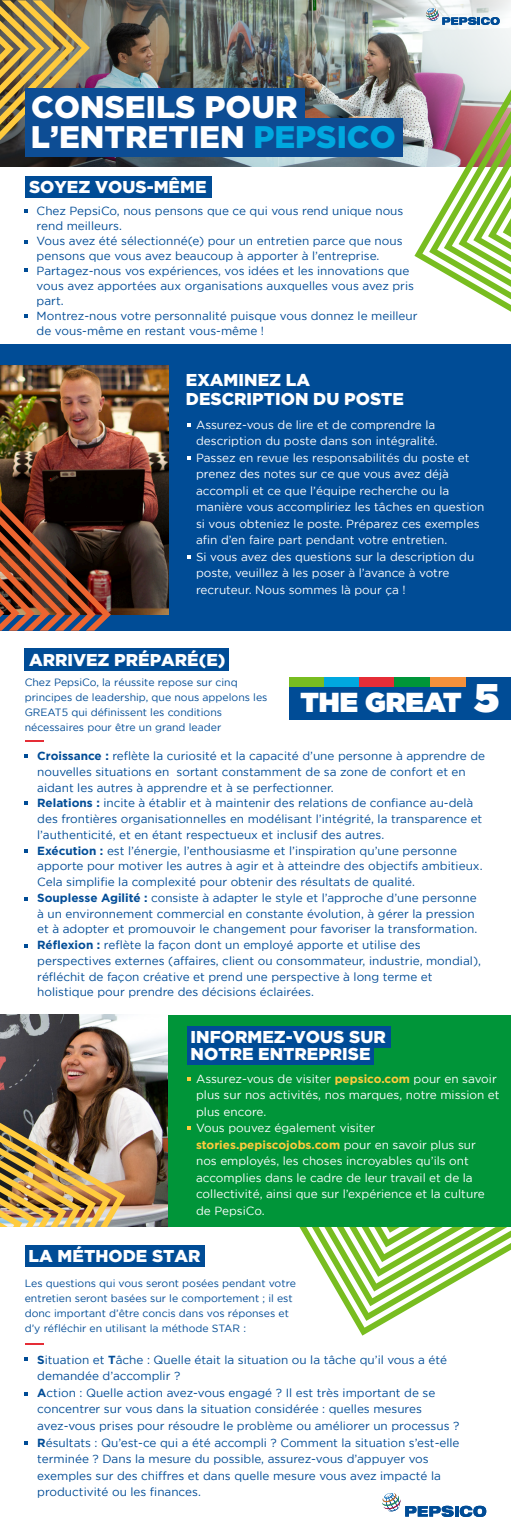
<style>
.page{position:relative;width:511px;height:1534px;background:#fff}
.page>*{position:absolute;margin:0;border:0;box-sizing:border-box;transform-origin:0 0}
.t1{font:900 31.2px/30.2px "Gotham";color:#fff}
.t2{font:900 27.45px "Gotham";color:#fff}
.t3{font:900 17.1px/18.8px "Gotham";color:#fff}
.t4{font:11.7px/15.8px "Gotham";color:#004c96}
.t5{font:11.7px/16.5px "Gotham";color:#fff}
.t6{font:10.5px/15px "Gotham";color:#004c96}
.s1{color:#00a8df}
.s2{font-weight:700}
.s3{font-size:39.9px}
.s4{font-weight:700;color:#ffcb3d}
</style>
<div class="page">
<div style="left:0;top:344px;width:510px;height:286px;background:#004c96"></div>
<img style="left:0;top:365px;width:168px;height:249px">
<svg style="left:187px;top:456px;width:3px;height:4px"></svg>
<img style="left:0;top:500px;width:111px;height:130px">
<img style="left:206px;top:0;width:43px;height:167px">
<img style="left:0;top:0;width:206px;height:167px">
<img style="left:249px;top:0;width:261px;height:167px">
<svg style="left:0;top:0;width:90px;height:140px;background:#a78f50"></svg>
<svg style="left:414px;top:89px;width:96px;height:222px"></svg>
<svg style="left:425px;top:8px;width:74px;height:17px"></svg>
<svg style="left:25px;top:268px;width:3px;height:4px"></svg>
<div style="left:0;top:1014px;width:510px;height:212px;background:#009539"></div>
<div style="left:187px;top:1026px;width:203px;height:21px;background:#004c96"></div>
<div style="left:187px;top:1045px;width:186px;height:19px;background:#004c96"></div>
<div style="left:289px;top:677px;width:221px;height:42px;background:#004c96"></div>
<div style="left:289px;top:677px;width:35px;height:10px;background:#78bd20"></div>
<div style="left:324px;top:677px;width:35px;height:10px;background:#00a8df"></div>
<div style="left:359px;top:677px;width:35px;height:10px;background:#e52d36"></div>
<div style="left:394px;top:677px;width:35px;height:10px;background:#009539"></div>
<div style="left:429px;top:677px;width:35px;height:10px;background:#f4903b"></div>
<img style="left:125px;top:1014px;width:42px;height:212px">
<svg style="left:299px;top:1227px;width:211px;height:108px"></svg>
<svg style="left:455px;top:1506px;width:3px;height:10px"></svg>
<svg style="left:459px;top:1505px;width:27px;height:11px"></svg>
<svg style="left:382px;top:1493px;width:71px;height:23px"></svg>
<div style="left:25px;top:88px;width:279px;height:38px;background:#0d4d94"></div>
<div style="left:25px;top:118px;width:377px;height:38px;background:#0d4d94"></div>
<div style="left:25px;top:176px;width:186px;height:22px;background:#004c96"></div>
<svg style="left:25px;top:740px;width:19px;height:1px"></svg>
<div style="left:25px;top:648px;width:204px;height:23px;background:#004c96"></div>
<div style="left:25px;top:1245px;width:179px;height:21px;background:#004c96"></div>
<img style="left:0;top:1014px;width:125px;height:212px">
<h1 class="t1" style="left:31px;top:91px;width:366px">CONSEILS POUR<br>L’ENTRETIEN <span class="s1">PEPSICO</span></h1>
<h3 class="t3" style="left:29px;top:177px;width:179px">SOYEZ VOUS-MÊME</h3>
<p class="t4" style="left:37px;top:203px;width:382px;line-height:15px">Chez PepsiCo, nous pensons que ce qui vous rend unique nous rend meilleurs.<br>Vous avez été sélectionné(e) pour un entretien parce que nous pensons que vous avez beaucoup à apporter à l’entreprise.<br>Partagez-nous vos expériences, vos idées et les innovations que vous avez apportées aux organisations auxquelles vous avez pris part.<br>Montrez-nous votre personnalité puisque vous donnez le meilleur de vous-même en restant vous-même !</p>
<h3 class="t3" style="left:186px;top:370px;width:219px">EXAMINEZ LA<br>DESCRIPTION DU POSTE</h3>
<p class="t5" style="left:196px;top:416px;width:289px">Assurez-vous de lire et de comprendre la description du poste dans son intégralité.<br>Passez en revue les responsabilités du poste et prenez des notes sur ce que vous avez déjà accompli et ce que l’équipe recherche ou la manière vous accompliriez les tâches en question si vous obteniez le poste. Préparez ces exemples afin d’en faire part pendant votre entretien.<br>Si vous avez des questions sur la description du poste, veuillez à les poser à l’avance à votre recruteur. Nous sommes là pour ça !</p>
<h3 class="t3" style="left:29px;top:650px;width:198px">ARRIVEZ PRÉPARÉ(E)</h3>
<p class="t6" style="left:25px;top:674px;width:244px">Chez PepsiCo, la réussite repose sur cinq principes de leadership, que nous appelons les GREAT5 qui définissent les conditions nécessaires pour être un grand leader</p>
<p class="t4" style="left:37px;top:747px;width:449px"><span class="s2">Croissance :</span> reflète la curiosité et la capacité d’une personne à apprendre de nouvelles situations en sortant constamment de sa zone de confort et en aidant les autres à apprendre et à se perfectionner.<br><span class="s2">Relations :</span> incite à établir et à maintenir des relations de confiance au-delà des frontières organisationnelles en modélisant l’intégrité, la transparence et l’authenticité, et en étant respectueux et inclusif des autres.<br><span class="s2">Exécution :</span> est l’énergie, l’enthousiasme et l’inspiration qu’une personne apporte pour motiver les autres à agir et à atteindre des objectifs ambitieux.<br>Cela simplifie la complexité pour obtenir des résultats de qualité.<br><span class="s2">Souplesse Agilité :</span> consiste à adapter le style et l’approche d’une personne à un environnement commercial en constante évolution, à gérer la pression et à adopter et promouvoir le changement pour favoriser la transformation.<br><span class="s2">Réflexion :</span> reflète la façon dont un employé apporte et utilise des perspectives externes (affaires, client ou consommateur, industrie, mondial), réfléchit de façon créative et prend une perspective à long terme et holistique pour prendre des décisions éclairées.</p>
<h2 class="t2" style="left:300px;top:682px;width:200px">THE GREAT <span class="s3">5</span></h2>
<h3 class="t3" style="left:190px;top:1028px;width:196px;line-height:16.6px">INFORMEZ-VOUS SUR<br>NOTRE ENTREPRISE</h3>
<p class="t5" style="left:196px;top:1070px;width:305px">Assurez-vous de visiter <span class="s4">pepsico.com</span> pour en savoir plus sur nos activités, nos marques, notre mission et plus encore.<br>Vous pouvez également visiter <span class="s4">stories.pepiscojobs.com</span> pour en savoir plus sur nos employés, les choses incroyables qu’ils ont accomplies dans le cadre de leur travail et de la collectivité, ainsi que sur l’expérience et la culture de PepsiCo.</p>
<h3 class="t3" style="left:29px;top:1246px;width:173px">LA MÉTHODE STAR</h3>
<p class="t6" style="left:25px;top:1275px;width:272px">Les questions qui vous seront posées pendant votre entretien seront basées sur le comportement ; il est donc important d’être concis dans vos réponses et d’y réfléchir en utilisant la méthode STAR :</p>
<p class="t4" style="left:37px;top:1351px;width:423px;line-height:16.5px"><span class="s2">S</span>ituation et <span class="s2">T</span>âche : Quelle était la situation ou la tâche qu’il vous a été demandée d’accomplir ?<br><span class="s2">A</span>ction : Quelle action avez-vous engagé ? Il est très important de se concentrer sur vous dans la situation considérée : quelles mesures avez-vous prises pour résoudre le problème ou améliorer un processus ?<br><span class="s2">R</span>ésultats : Qu’est-ce qui a été accompli ? Comment la situation s’est-elle terminée ? Dans la mesure du possible, assurez-vous d’appuyer vos exemples sur des chiffres et dans quelle mesure vous avez impacté la productivité ou les finances.</p>
</div>
